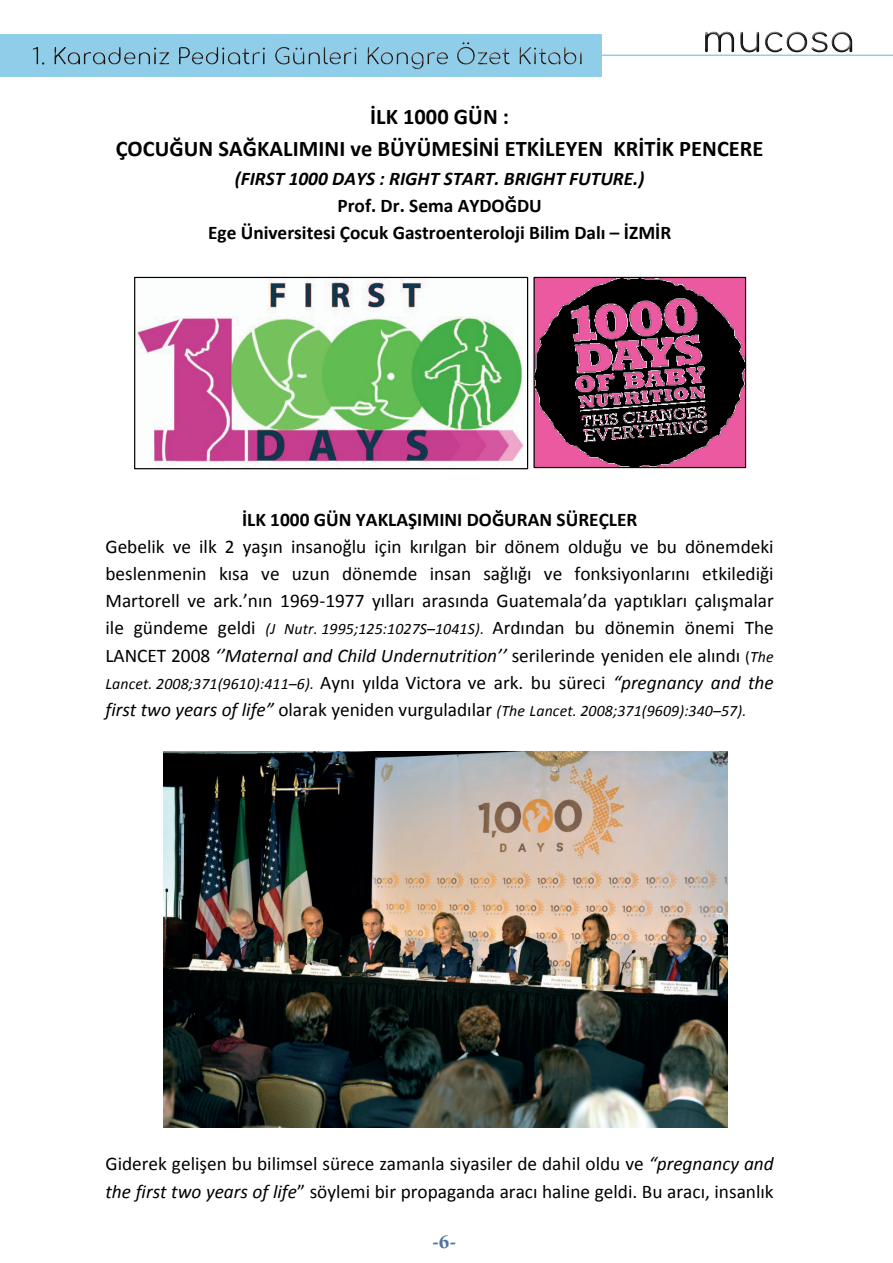
<style>
.page{position:relative;width:893px;height:1263px;background:#fff}
.page>*{position:absolute;margin:0;border:0;box-sizing:border-box;transform-origin:0 0}
.t1{font:700 22.35px/31.7px "Calibri";letter-spacing:.005em;color:#000001;text-align:center}
.t2{font:19.5px "Berkeley Black Tr";color:#4c759f}
.t3{font:19.35px/27.2px "Calibri";color:#000001;text-align:justify}
.t4{font:700 19.35px/27px "Calibri";color:#000001;text-align:center}
.t5{font:italic 700 19.35px "Calibri";color:#000001}
.t6{font:italic 15.9px "Calibri";letter-spacing:.01em;color:#000001}
.s1{font-style:italic;font-size:15.9px}
.s2{font-size:15.9px}
.s3{font-style:italic}
.s4{font-size:19.35px}
.s5{font-style:normal;font-size:19.35px}
</style>
<div class="page">
<hr style="left:0;top:55px;width:893px;height:1px;background:#90cde9">
<div style="left:0;top:34px;width:602px;height:43px;background:#90cde9"></div>
<div style="left:702px;top:31px;width:153px;height:25px;background:#231f20;opacity:.75"></div>
<div style="left:30px;top:41px;width:555px;height:32px;background:#231f20;opacity:.75"></div>
<img style="left:136px;top:279px;width:388px;height:188px">
<div style="left:134px;top:277px;width:394px;height:192px;border:1px solid #000001"></div>
<img style="left:535px;top:279px;width:209px;height:187px">
<div style="left:533px;top:277px;width:213px;height:191px;border:1px solid #000001"></div>
<img style="left:163px;top:751px;width:565px;height:376px">
<p class="t1" style="left:116px;top:101px;width:649px">İLK 1000 GÜN :<br>ÇOCUĞUN SAĞKALIMINI ve BÜYÜMESİNİ ETKİLEYEN KRİTİK PENCERE</p>
<p class="t5" style="left:235px;top:166px;width:411px">(FIRST 1000 DAYS : RIGHT START. BRIGHT FUTURE.)</p>
<p class="t4" style="left:208px;top:192px;width:465px">Prof. Dr. Sema AYDOĞDU<br>Ege Üniversitesi Çocuk Gastroenteroloji Bilim Dalı – İZMİR</p>
<p class="t4" style="left:242px;top:506px;width:397px">İLK 1000 GÜN YAKLAŞIMINI DOĞURAN SÜREÇLER</p>
<p class="t3" style="left:105px;top:533px;width:670px">Gebelik ve ilk 2 yaşın insanoğlu için kırılgan bir dönem olduğu ve bu dönemdeki beslenmenin kısa ve uzun dönemde insan sağlığı ve fonksiyonlarını etkilediği Martorell ve ark.’nın 1969--‐1977 yılları arasında Guatemala’da yaptıkları çalışmalar ile gündeme geldi <span class="s1">(J Nutr. 1995;125:1027S–1041S)</span><span class="s2">.</span> Ardından bu dönemin önemi The LANCET 2008 <span class="s3">‘’Maternal and Child Undernutrition’’</span> serilerinde yeniden ele alındı <span class="s2">(</span><span class="s1">The Lancet. 2008;371(9610):411–6).</span> Aynı yılda Victora ve ark. bu süreci <span class="s3">“pregnancy and the</span></p>
<p class="t6" style="left:105px;top:699px;width:642px"><span class="s4">first two years of life”</span> <span class="s5">olarak yeniden vurguladılar</span> (The Lancet. 2008;371(9609):340–57).</p>
<p class="t3" style="left:105px;top:1150px;width:670px">Giderek gelişen bu bilimsel sürece zamanla siyasiler de dahil oldu ve <span class="s3">“pregnancy and the first two years of life</span>” söylemi bir propaganda aracı haline geldi. Bu aracı, insanlık</p>
<p class="t2" style="left:432px;top:1230px;width:25px">-6-</p>
</div>
